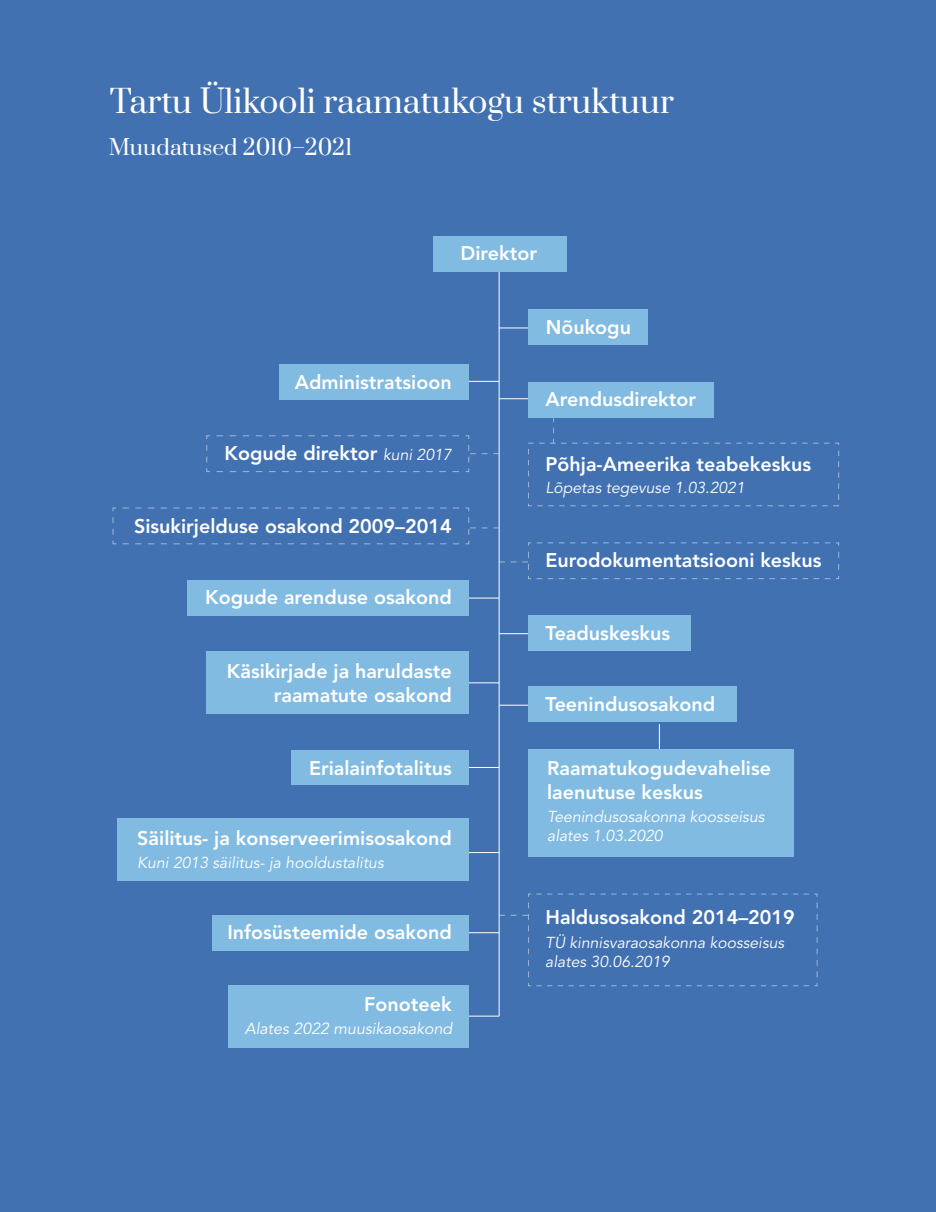
<style>
.page{position:relative;width:936px;height:1212px;background:#fff}
.page>*{position:absolute;margin:0;border:0;box-sizing:border-box;transform-origin:0 0}
.t1{font:31.5px "Prata";color:#fff}
.t2{font:21px "Prata";color:#fff}
.t3{font:800 19.65px/23.5px "Avenir LT Std";color:#fff}
.t4{font:italic 16.05px "Avenir LT Std";color:#fff}
.t5{font:italic 15.75px/18.9px "Avenir LT Std";color:#fff}
.s1{font-weight:400;font-style:italic;font-size:15.75px}
</style>
<div class="page">
<div style="left:0;top:0;width:935px;height:1212px;background:#4271b2"></div>
<div style="left:433px;top:236px;width:133px;height:36px;background:#82bbe2"></div>
<hr style="left:498px;top:272px;width:1px;height:744px;background:#fff">
<hr style="left:457px;top:598px;width:42px;height:1px;background:#fff">
<hr style="left:457px;top:682px;width:42px;height:1px;background:#fff">
<hr style="left:457px;top:767px;width:42px;height:1px;background:#fff">
<hr style="left:499px;top:705px;width:80px;height:1px;background:#fff">
<hr style="left:659px;top:724px;width:1px;height:49px;background:#fff">
<hr style="left:432px;top:852px;width:67px;height:1px;background:#fff">
<hr style="left:432px;top:932px;width:67px;height:1px;background:#fff">
<hr style="left:432px;top:1016px;width:67px;height:1px;background:#fff">
<svg style="left:499px;top:894px;width:318px;height:92px"></svg>
<svg style="left:206px;top:435px;width:293px;height:37px"></svg>
<hr style="left:499px;top:633px;width:81px;height:1px;background:#fff">
<hr style="left:499px;top:328px;width:32px;height:1px;background:#fff">
<hr style="left:499px;top:398px;width:32px;height:1px;background:#fff">
<svg style="left:553px;top:418px;width:1px;height:25px"></svg>
<hr style="left:466px;top:381px;width:33px;height:1px;background:#fff">
<div style="left:528px;top:382px;width:185px;height:36px;background:#82bbe2"></div>
<div style="left:528px;top:309px;width:120px;height:36px;background:#82bbe2"></div>
<div style="left:528px;top:615px;width:162px;height:36px;background:#82bbe2"></div>
<div style="left:528px;top:686px;width:208px;height:36px;background:#82bbe2"></div>
<div style="left:528px;top:749px;width:266px;height:107px;background:#82bbe2"></div>
<div style="left:228px;top:985px;width:241px;height:63px;background:#82bbe2"></div>
<div style="left:212px;top:915px;width:257px;height:36px;background:#82bbe2"></div>
<div style="left:117px;top:818px;width:352px;height:63px;background:#82bbe2"></div>
<div style="left:291px;top:750px;width:178px;height:35px;background:#82bbe2"></div>
<div style="left:207px;top:651px;width:262px;height:63px;background:#82bbe2"></div>
<div style="left:187px;top:580px;width:282px;height:36px;background:#82bbe2"></div>
<svg style="left:113px;top:508px;width:726px;height:71px"></svg>
<div style="left:279px;top:364px;width:190px;height:36px;background:#82bbe2"></div>
<h1 class="t1" style="left:110px;top:75px;width:566px">Tartu Ülikooli raamatukogu struktuur</h1>
<p class="t2" style="left:109px;top:129px;width:245px">Muudatused 2010–2021</p>
<p class="t3" style="left:460px;top:241px;width:78px">Direktor</p>
<p class="t3" style="left:295px;top:370px;width:158px">Administratsioon</p>
<p class="t3" style="left:224px;top:441px;width:228px">Kogude direktor <span class="s1">kuni 2017</span></p>
<p class="t3" style="left:134px;top:515px;width:319px">Sisukirjelduse osakond 2009–2014</p>
<p class="t3" style="left:205px;top:585px;width:248px">Kogude arenduse osakond</p>
<p class="t3" style="left:227px;top:659px;width:226px;text-align:right">Käsikirjade ja haruldaste raamatute osakond</p>
<p class="t3" style="left:309px;top:756px;width:144px">Erialainfotalitus</p>
<p class="t3" style="left:137px;top:826px;width:316px">Säilitus- ja konserveerimisosakond</p>
<p class="t5" style="left:137px;top:854px;width:248px">Kuni 2013 säilitus- ja hooldustalitus</p>
<p class="t3" style="left:227px;top:920px;width:226px">Infosüsteemide osakond</p>
<p class="t3" style="left:364px;top:993px;width:89px">Fonoteek</p>
<p class="t4" style="left:245px;top:1019px;width:209px">Alates 2022 muusikaosakond</p>
<p class="t3" style="left:545px;top:315px;width:87px">Nõukogu</p>
<p class="t3" style="left:545px;top:388px;width:152px">Arendusdirektor</p>
<p class="t3" style="left:545px;top:452px;width:267px">Põhja-Ameerika teabekeskus</p>
<p class="t5" style="left:545px;top:478px;width:201px">Lõpetas tegevuse 1.03.2021</p>
<p class="t3" style="left:545px;top:549px;width:277px">Eurodokumentatsiooni keskus</p>
<p class="t3" style="left:545px;top:621px;width:126px">Teaduskeskus</p>
<p class="t3" style="left:545px;top:693px;width:171px">Teenindusosakond</p>
<p class="t3" style="left:547px;top:756px;width:225px">Raamatukogudevahelise laenutuse keskus</p>
<p class="t5" style="left:547px;top:807px;width:219px">Teenindusosakonna koosseisus alates 1.03.2020</p>
<p class="t3" style="left:545px;top:905px;width:251px">Haldusosakond 2014–2019</p>
<p class="t5" style="left:545px;top:934px;width:240px">TÜ kinnisvaraosakonna koosseisus alates 30.06.2019</p>
</div>
